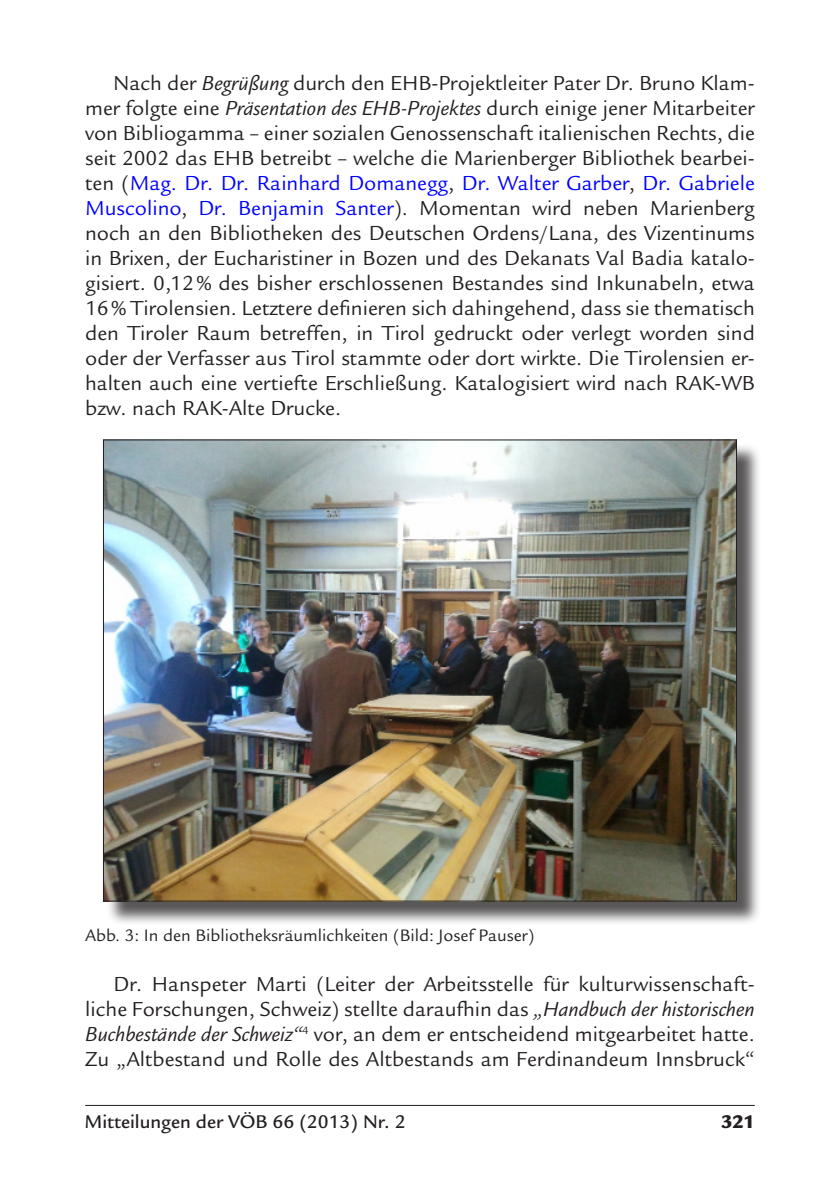
<style>
.page{position:relative;width:840px;height:1191px;background:#fff}
.page>*{position:absolute;margin:0;border:0;box-sizing:border-box;transform-origin:0 0}
.Absatz_eingerückt{font:22px/25px "Legacy Sans";color:#231f20;text-align:justify}
.t1{font:500 20px "Legacy Sans";color:#231f20}
.t2{font:900 20px "Legacy Sans";color:#231f20}
.Absatz_nicht_eingerü{font:18px "Legacy Sans";color:#231f20}
.s1{font-style:italic}
.s2{color:#00f}
</style>
<div class="page">
<hr style="left:85px;top:1105px;width:669px;height:1px;background:#231f20">
<div style="left:106px;top:443px;width:655px;height:483px;background:#231f20;opacity:.75"></div>
<img style="left:105px;top:442px;width:629px;height:457px">
<p class="Absatz_eingerückt" style="left:85px;top:71px;width:671px;text-indent:28px">Nach der <span class="s1">Begrüßung</span> durch den EHB-Projektleiter Pater Dr. Bruno Klam&shy;mer folgte eine <span class="s1">Präsentation des EHB-Projektes</span> durch einige jener Mitarbeiter von Bibliogamma – einer sozialen Genossenschaft italienischen Rechts, die seit 2002 das EHB betreibt – welche die Marienberger Bibliothek bearbei&shy;ten (<span class="s2">Mag. Dr. Dr. Rainhard Domanegg</span>, <span class="s2">Dr. Walter Garber</span>, <span class="s2">Dr. Gabriele Muscolino</span>, <span class="s2">Dr. Benjamin Santer</span>). Momentan wird neben Marienberg noch an den Bibliotheken des Deutschen Ordens/Lana, des Vizentinums in Brixen, der Eucharistiner in Bozen und des Dekanats Val Badia katalo&shy;gisiert. 0,12% des bisher erschlossenen Bestandes sind Inkunabeln, etwa 16% Tirolensien. Letztere definieren sich dahingehend, dass sie thematisch den Tiroler Raum betreffen, in Tirol gedruckt oder verlegt worden sind oder der Verfasser aus Tirol stammte oder dort wirkte. Die Tirolensien er&shy;halten auch eine vertiefte Erschließung. Katalogisiert wird nach RAK-WB bzw. nach RAK-Alte Drucke.</p>
<p class="Absatz_nicht_eingerü" style="left:85px;top:924px;width:450px">Abb. 3: In den Bibliotheksräumlichkeiten (Bild: Josef Pauser)</p>
<p class="Absatz_eingerückt" style="left:85px;top:971px;width:670px;text-indent:28px">Dr. Hanspeter Marti (Leiter der Arbeitsstelle für kulturwissenschaft&shy;liche Forschungen, Schweiz) stellte daraufhin das <span class="s1">„Handbuch der historischen Buchbestände der Schweiz“</span><sup>4</sup> vor, an dem er entscheidend mitgearbeitet hatte.<br>Zu „Altbestand und Rolle des Altbestands am Ferdinandeum Innsbruck“</p>
<p class="t1" style="left:85px;top:1110px;width:322px">Mitteilungen der VÖB 66 (2013) Nr. 2</p>
<p class="t2" style="left:720px;top:1110px;width:35px">321</p>
</div>
